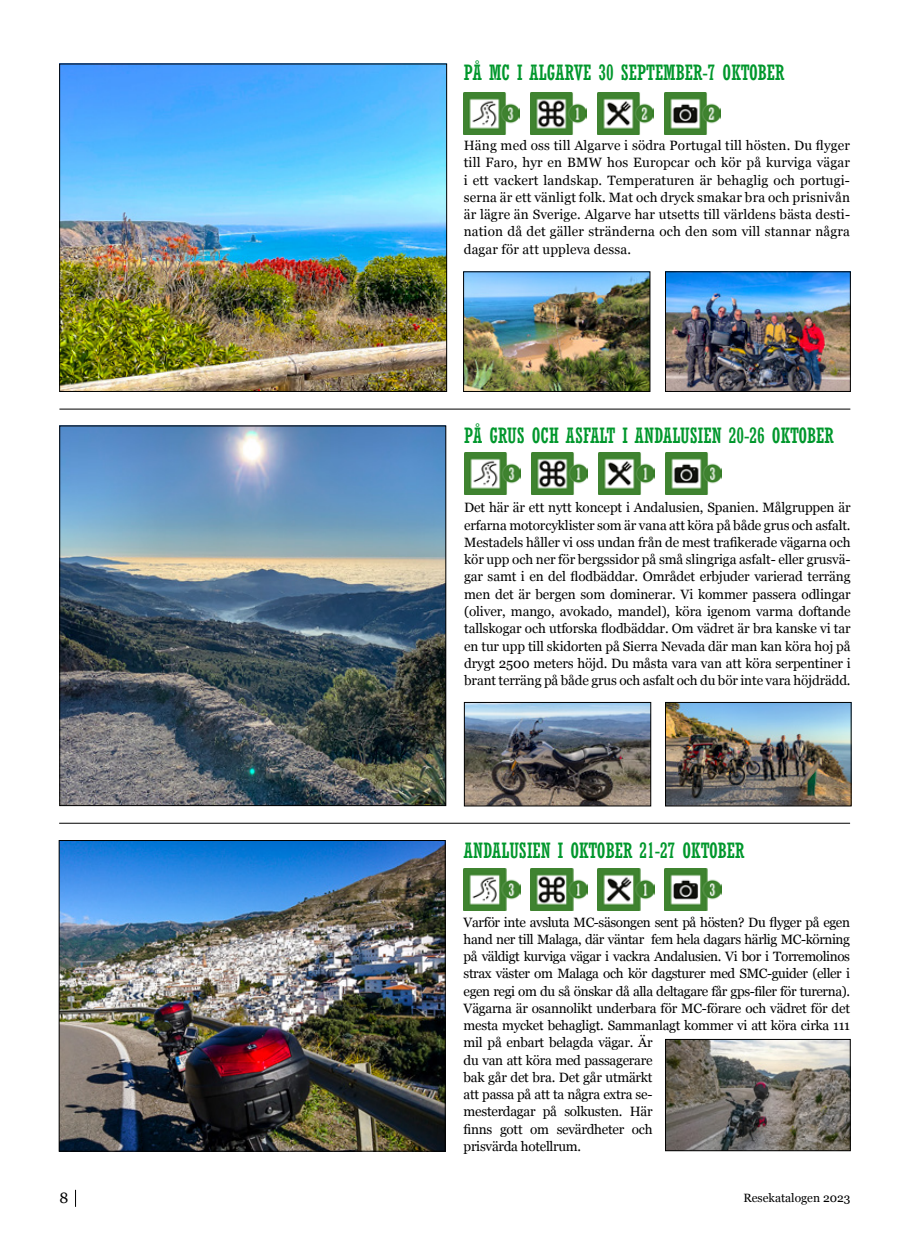
<style>
.page{position:relative;width:910px;height:1242px;background:#fff}
.page>*{position:absolute;margin:0;border:0;box-sizing:border-box;transform-origin:0 0}
.t1{font:condensed 21px "Rockwell";color:#00972c}
.t2{font:15px "Georgia";color:#000}
.t3{font:13.5px/17.2px "Georgia";letter-spacing:-.02em;color:#000;text-align:justify}
.t4{font:12px "Georgia";color:#000}
</style>
<div class="page">
<svg style="left:75px;top:1189px;width:1px;height:17px"></svg>
<img style="left:61px;top:66px;width:384px;height:324px">
<div style="left:59px;top:64px;width:388px;height:328px;border:1px solid #000"></div>
<img style="left:465px;top:274px;width:183px;height:116px">
<div style="left:463px;top:272px;width:187px;height:120px;border:1px solid #000"></div>
<img style="left:667px;top:274px;width:181px;height:116px">
<div style="left:665px;top:272px;width:185px;height:120px;border:1px solid #000"></div>
<img style="left:62px;top:428px;width:382px;height:376px">
<div style="left:60px;top:426px;width:386px;height:380px;border:1px solid #000"></div>
<img style="left:464px;top:452px;width:57px;height:43px">
<img style="left:598px;top:452px;width:57px;height:43px">
<img style="left:665px;top:452px;width:57px;height:43px">
<img style="left:531px;top:452px;width:57px;height:43px">
<hr style="left:59px;top:409px;width:791px;height:1px;background:#000">
<img style="left:530px;top:93px;width:57px;height:42px">
<img style="left:463px;top:93px;width:57px;height:42px">
<img style="left:597px;top:93px;width:56px;height:42px">
<img style="left:664px;top:93px;width:57px;height:42px">
<hr style="left:59px;top:823px;width:791px;height:1px;background:#000">
<img style="left:61px;top:842px;width:382px;height:307px">
<div style="left:59px;top:840px;width:386px;height:311px;border:1px solid #000"></div>
<img style="left:464px;top:868px;width:56px;height:43px">
<img style="left:598px;top:868px;width:56px;height:43px">
<img style="left:665px;top:868px;width:56px;height:43px">
<img style="left:531px;top:868px;width:56px;height:43px">
<img style="left:667px;top:1041px;width:181px;height:108px">
<div style="left:665px;top:1039px;width:185px;height:112px;border:1px solid #000"></div>
<img style="left:466px;top:704px;width:183px;height:100px">
<div style="left:464px;top:702px;width:187px;height:104px;border:1px solid #000"></div>
<img style="left:667px;top:704px;width:182px;height:100px">
<div style="left:665px;top:702px;width:186px;height:104px;border:1px solid #000"></div>
<h1 class="t1" style="left:464px;top:60px;width:322px">PÅ MC I ALGARVE 30 SEPTEMBER-7 OKTOBER</h1>
<p class="t3" style="left:464px;top:136px;width:388px">Häng med oss till Algarve i södra Portugal till hösten. Du flyger till Faro, hyr en BMW hos Europcar och kör på kurviga vägar i ett vackert landskap. Temperaturen är behaglig och portugi&shy;serna är ett vänligt folk. Mat och dryck smakar bra och prisnivån är lägre än Sverige. Algarve har utsetts till världens bästa desti&shy;nation då det gäller stränderna och den som vill stannar några dagar för att uppleva dessa.</p>
<h1 class="t1" style="left:464px;top:424px;width:371px">PÅ GRUS OCH ASFALT I ANDALUSIEN 20-26 OKTOBER</h1>
<p class="t3" style="left:464px;top:498px;width:388px">Det här är ett nytt koncept i Andalusien, Spanien. Målgruppen är erfarna motorcyklister som är vana att köra på både grus och asfalt.<br>Mestadels håller vi oss undan från de mest trafikerade vägarna och kör upp och ner för bergssidor på små slingriga asfalt- eller grusvä&shy;gar samt i en del flodbäddar. Området erbjuder varierad terräng men det är bergen som dominerar. Vi kommer passera odlingar (oliver, mango, avokado, mandel), köra igenom varma doftande tallskogar och utforska flodbäddar. Om vädret är bra kanske vi tar en tur upp till skidorten på Sierra Nevada där man kan köra hoj på drygt 2500 meters höjd. Du måsta vara van att köra serpentiner i brant terräng på både grus och asfalt och du bör inte vara höjdrädd.</p>
<h1 class="t1" style="left:464px;top:838px;width:282px">ANDALUSIEN I OKTOBER 21-27 OKTOBER</h1>
<p class="t3" style="left:464px;top:912px;width:388px;text-align:left">Varför inte avsluta MC-säsongen sent på hösten? Du flyger på egen hand ner till Malaga, där väntar fem hela dagars härlig MC-körning på väldigt kurviga vägar i vackra Andalusien. Vi bor i Torremolinos strax väster om Malaga och kör dagsturer med SMC-guider (eller i egen regi om du så önskar då alla deltagare får gps-filer för turerna).<br>Vägarna är osannolikt underbara för MC-förare och vädret för det mesta mycket behagligt. Sammanlagt kommer vi att köra cirka 111 mil på enbart belagda vägar. Är<br>du van att köra med passagerare<br>bak går det bra. Det går utmärkt<br>att passa på att ta några extra se-<br>mesterdagar på solkusten. Här<br>finns gott om sevärdheter och<br>prisvärda hotellrum.</p>
<p class="t2" style="left:60px;top:1186px;width:10px">8</p>
<p class="t4" style="left:743px;top:1189px;width:109px">Resekatalogen 2023</p>
</div>
